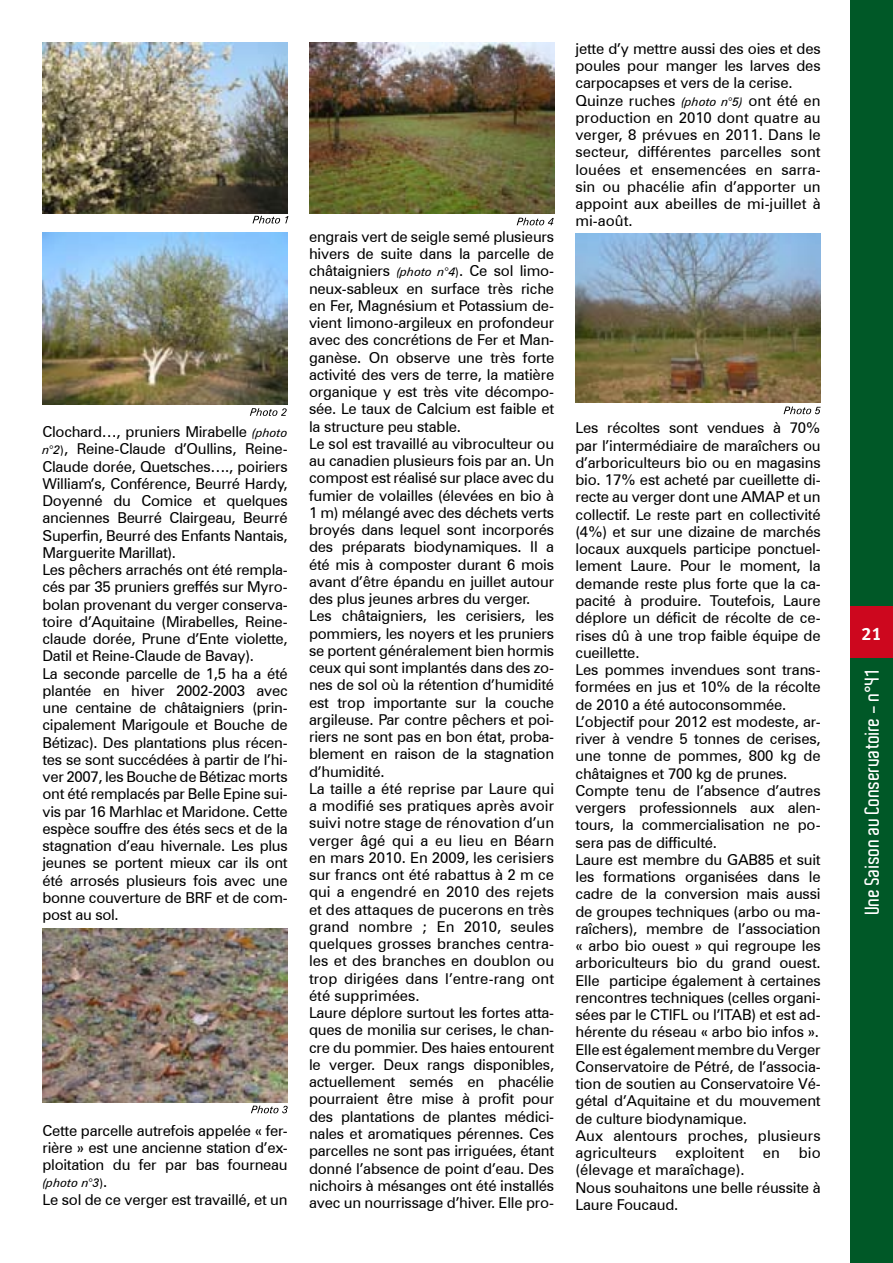
<style>
.page{position:relative;width:893px;height:1263px;background:#fff}
.page>*{position:absolute;margin:0;border:0;box-sizing:border-box;transform-origin:0 0}
.t1{font:600 19.5px "Aldo";color:#fff}
.t2{font:18px "Meta Bold CELF Roman";color:#fff}
.t3{font:15px/17.2px "Zurich BT";letter-spacing:-.015em;color:#000}
.t4{font:italic 12px "Zurich BT";color:#000}
.s1{font-style:italic;font-size:12px}
.s2{font-size:12px}
.s3{font-style:normal}
.s4{font-style:normal;font-size:15px}
</style>
<div class="page">
<div style="left:850px;top:0;width:43px;height:1263px;background:#005827"></div>
<div style="left:850px;top:606px;width:43px;height:51px;background:#cd071e"></div>
<img style="left:43px;top:929px;width:244px;height:173px">
<img style="left:310px;top:43px;width:244px;height:170px">
<img style="left:576px;top:234px;width:245px;height:169px">
<img style="left:43px;top:43px;width:245px;height:170px">
<img style="left:43px;top:233px;width:245px;height:171px">
<svg style="left:250px;top:408px;width:37px;height:8px"></svg>
<svg style="left:251px;top:1106px;width:37px;height:7px"></svg>
<svg style="left:517px;top:218px;width:37px;height:7px"></svg>
<svg style="left:784px;top:406px;width:37px;height:8px"></svg>
<svg style="left:252px;top:216px;width:36px;height:7px"></svg>
<p class="t3" style="left:43px;top:423px;width:247px">Clochard…, pruniers Mirabelle <span class="s1">(photo n°2</span><span class="s2">)</span>, Reine-Claude d’Oullins, Reine-Claude dorée, Quetsches…., poiriers William’s, Conférence, Beurré Hardy, Doyenné du Comice et quelques anciennes Beurré Clairgeau, Beurré Superfin, Beurré des Enfants Nantais, Marguerite Marillat).<br>Les pêchers arrachés ont été rempla&shy;cés par 35 pruniers greffés sur Myro&shy;bolan provenant du verger conserva&shy;toire d’Aquitaine (Mirabelles, Reine&shy;claude dorée, Prune d’Ente violette, Datil et Reine-Claude de Bavay).<br>La seconde parcelle de 1,5 ha a été plantée en hiver 2002-2003 avec une centaine de châtaigniers (prin&shy;cipalement Marigoule et Bouche de Bétizac). Des plantations plus récen&shy;tes se sont succédées à partir de l’hi&shy;ver 2007, les Bouche de Bétizac morts ont été remplacés par Belle Epine sui&shy;vis par 16 Marhlac et Maridone. Cette espèce souffre des étés secs et de la stagnation d’eau hivernale. Les plus jeunes se portent mieux car ils ont été arrosés plusieurs fois avec une bonne couverture de BRF et de com&shy;post au sol.</p>
<p class="t3" style="left:43px;top:1121px;width:247px;text-align:justify">Cette parcelle autrefois appelée « fer&shy;rière » est une ancienne station d’ex&shy;ploitation du fer par bas fourneau</p>
<p class="t4" style="left:43px;top:1176px;width:66px">(photo n°3<span class="s3">)</span><span class="s4">.</span></p>
<p class="t3" style="left:43px;top:1190px;width:247px">Le sol de ce verger est travaillé, et un</p>
<p class="t3" style="left:309px;top:228px;width:247px">engrais vert de seigle semé plusieurs hivers de suite dans la parcelle de châtaigniers <span class="s1">(photo n°4</span><span class="s2">)</span>. Ce sol limo&shy;neux-sableux en surface très riche en Fer, Magnésium et Potassium de&shy;vient limono-argileux en profondeur avec des concrétions de Fer et Man&shy;ganèse. On observe une très forte activité des vers de terre, la matière organique y est très vite décompo&shy;sée. Le taux de Calcium est faible et la structure peu stable.<br>Le sol est travaillé au vibroculteur ou au canadien plusieurs fois par an. Un compost est réalisé sur place avec du fumier de volailles (élevées en bio à 1 m) mélangé avec des déchets verts broyés dans lequel sont incorporés des préparats biodynamiques. Il a été mis à composter durant 6 mois avant d’être épandu en juillet autour des plus jeunes arbres du verger.<br>Les châtaigniers, les cerisiers, les pommiers, les noyers et les pruniers se portent généralement bien hormis ceux qui sont implantés dans des zo&shy;nes de sol où la rétention d’humidité est trop importante sur la couche argileuse. Par contre pêchers et poi&shy;riers ne sont pas en bon état, proba&shy;blement en raison de la stagnation d’humidité.<br>La taille a été reprise par Laure qui a modifié ses pratiques après avoir suivi notre stage de rénovation d’un verger âgé qui a eu lieu en Béarn en mars 2010. En 2009, les cerisiers sur francs ont été rabattus à 2 m ce qui a engendré en 2010 des rejets et des attaques de pucerons en très grand nombre ; En 2010, seules quelques grosses branches centra&shy;les et des branches en doublon ou trop dirigées dans l’entre-rang ont été supprimées.<br>Laure déplore surtout les fortes atta&shy;ques de monilia sur cerises, le chan&shy;cre du pommier. Des haies entourent le verger. Deux rangs disponibles, actuellement semés en phacélie pourraient être mise à profit pour des plantations de plantes médici&shy;nales et aromatiques pérennes. Ces parcelles ne sont pas irriguées, étant donné l’absence de point d’eau. Des nichoirs à mésanges ont été installés avec un nourrissage d’hiver. Elle pro-</p>
<p class="t3" style="left:575px;top:40px;width:247px">jette d’y mettre aussi des oies et des poules pour manger les larves des carpocapses et vers de la cerise.<br>Quinze ruches <span class="s1">(photo n°5)</span> ont été en production en 2010 dont quatre au verger, 8 prévues en 2011. Dans le secteur, différentes parcelles sont louées et ensemencées en sarra&shy;sin ou phacélie afin d’apporter un appoint aux abeilles de mi-juillet à mi-août.</p>
<p class="t3" style="left:575px;top:419px;width:247px">Les récoltes sont vendues à 70% par l’intermédiaire de maraîchers ou d’arboriculteurs bio ou en magasins bio. 17% est acheté par cueillette di&shy;recte au verger dont une AMAP et un collectif. Le reste part en collectivité (4%) et sur une dizaine de marchés locaux auxquels participe ponctuel&shy;lement Laure. Pour le moment, la demande reste plus forte que la ca&shy;pacité à produire. Toutefois, Laure déplore un déficit de récolte de ce&shy;rises dû à une trop faible équipe de cueillette.<br>Les pommes invendues sont trans&shy;formées en jus et 10% de la récolte de 2010 a été autoconsommée.<br>L’objectif pour 2012 est modeste, ar&shy;river à vendre 5 tonnes de cerises, une tonne de pommes, 800 kg de châtaignes et 700 kg de prunes.<br>Compte tenu de l’absence d’autres vergers professionnels aux alen&shy;tours, la commercialisation ne po&shy;sera pas de difficulté.<br>Laure est membre du GAB85 et suit les formations organisées dans le cadre de la conversion mais aussi de groupes techniques (arbo ou ma&shy;raîchers), membre de l’association « arbo bio ouest » qui regroupe les arboriculteurs bio du grand ouest.<br>Elle participe également à certaines rencontres techniques (celles organi&shy;sées par le CTIFL ou l’ITAB) et est ad&shy;hérente du réseau « arbo bio infos ».<br>Elle est également membre du Verger Conservatoire de Pétré, de l’associa&shy;tion de soutien au Conservatoire Vé&shy;gétal d’Aquitaine et du mouvement de culture biodynamique.<br>Aux alentours proches, plusieurs agriculteurs</p>
<p class="t3" style="left:675px;top:1144px;width:70px">exploitent</p>
<p class="t3" style="left:763px;top:1144px;width:19px">en</p>
<p class="t3" style="left:799px;top:1144px;width:23px">bio</p>
<p class="t3" style="left:575px;top:1161px;width:247px">(élevage et maraîchage).<br>Nous souhaitons une belle réussite à<br>Laure Foucaud.</p>
<p class="t2" style="left:862px;top:623px;width:22px">21</p>
<h1 class="t1" style="left:861px;top:914px;width:246px;rotate:-90deg">Une Saison au Conservatoire - n°41</h1>
</div>
